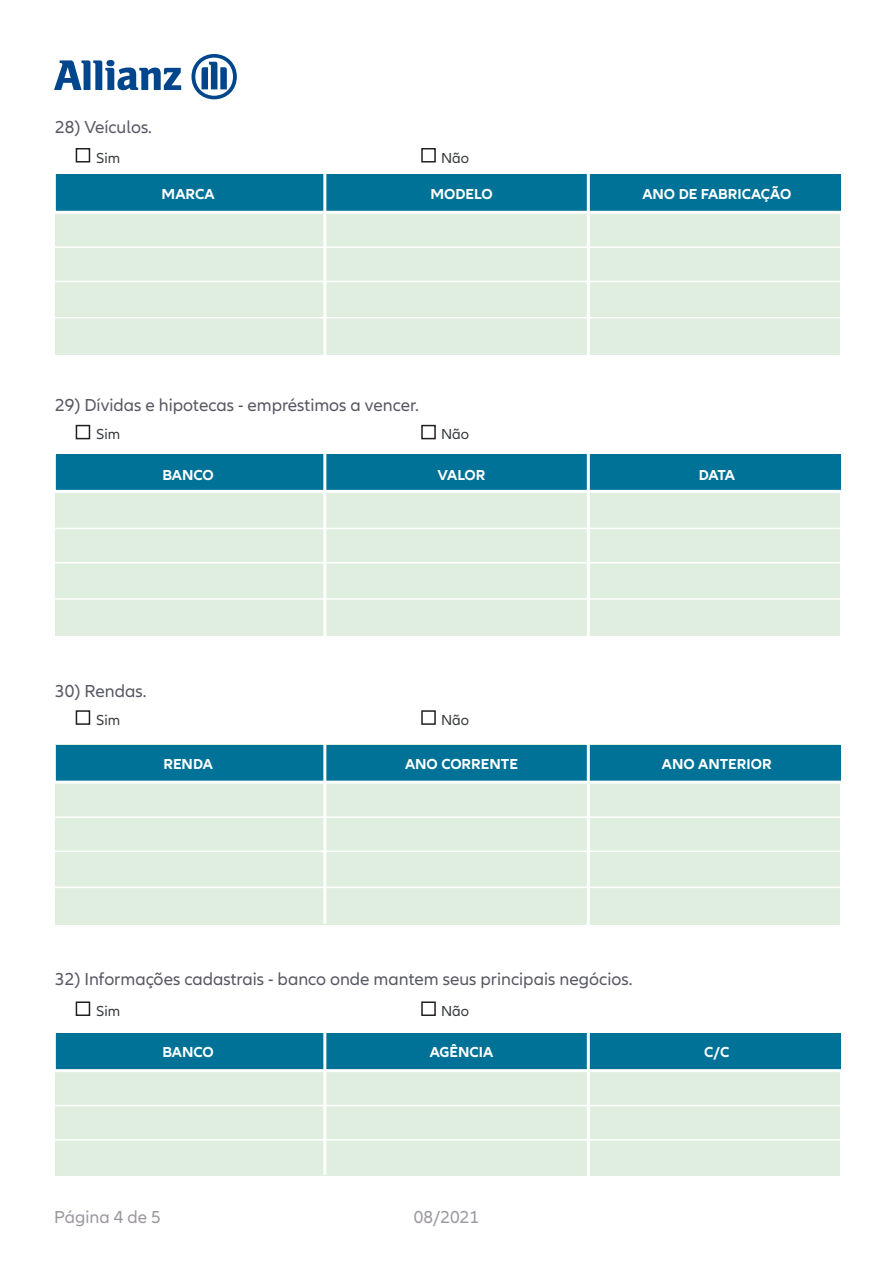
<style>
.page{position:relative;width:893px;height:1263px;background:#fff}
.page>*{position:absolute;margin:0;border:0;box-sizing:border-box;transform-origin:0 0}
.t1{font:18px "Allianz Neo";color:#575863}
.t2{font:18px "Allianz Neo";color:#9c979f}
.t3{font:18px "Allianz Neo";color:#9d98a0}
.t4{font:700 15px "Allianz Neo";color:#fff}
.t5{font:15px "Allianz Neo";color:#383b3d}
</style>
<div class="page">
<svg style="left:54px;top:60px;width:127px;height:30px"></svg>
<svg style="left:191px;top:54px;width:46px;height:45px"></svg>
<div style="left:56px;top:1033px;width:784px;height:143px;background:#dfeede"></div>
<div style="left:56px;top:1033px;width:784px;height:36px;background:#007297"></div>
<div style="left:56px;top:744px;width:784px;height:181px;background:#dfeede"></div>
<div style="left:56px;top:745px;width:784px;height:36px;background:#007297"></div>
<div style="left:56px;top:456px;width:784px;height:180px;background:#dfeede"></div>
<div style="left:56px;top:454px;width:784px;height:36px;background:#007297"></div>
<div style="left:56px;top:174px;width:784px;height:181px;background:#dfeede"></div>
<div style="left:56px;top:174px;width:784px;height:37px;background:#007297"></div>
<div style="left:76px;top:1001px;width:14px;height:15px;border:2px solid #231f20"></div>
<div style="left:421px;top:1001px;width:15px;height:15px;border:2px solid #231f20"></div>
<div style="left:76px;top:148px;width:14px;height:15px;border:2px solid #231f20"></div>
<div style="left:421px;top:148px;width:15px;height:15px;border:2px solid #231f20"></div>
<hr style="left:49px;top:211px;width:797px;height:3px;background:#fff">
<hr style="left:49px;top:246px;width:797px;height:2px;background:#fff">
<hr style="left:49px;top:281px;width:797px;height:1px;background:#fff">
<hr style="left:49px;top:317px;width:797px;height:1px;background:#fff">
<hr style="left:587px;top:167px;width:3px;height:201px;background:#fff">
<hr style="left:323px;top:166px;width:3px;height:200px;background:#fff">
<div style="left:76px;top:425px;width:14px;height:14px;border:2px solid #231f20"></div>
<div style="left:421px;top:425px;width:15px;height:14px;border:2px solid #231f20"></div>
<hr style="left:49px;top:490px;width:797px;height:3px;background:#fff">
<hr style="left:49px;top:528px;width:797px;height:1px;background:#fff">
<hr style="left:49px;top:562px;width:797px;height:1px;background:#fff">
<hr style="left:49px;top:598px;width:797px;height:2px;background:#fff">
<hr style="left:587px;top:448px;width:3px;height:201px;background:#fff">
<hr style="left:323px;top:447px;width:3px;height:201px;background:#fff">
<div style="left:76px;top:710px;width:14px;height:15px;border:2px solid #231f20"></div>
<div style="left:421px;top:710px;width:15px;height:15px;border:2px solid #231f20"></div>
<hr style="left:49px;top:781px;width:797px;height:3px;background:#fff">
<hr style="left:49px;top:816px;width:797px;height:2px;background:#fff">
<hr style="left:49px;top:850px;width:797px;height:2px;background:#fff">
<hr style="left:49px;top:887px;width:797px;height:1px;background:#fff">
<hr style="left:587px;top:737px;width:3px;height:188px;background:#fff">
<hr style="left:323px;top:736px;width:3px;height:188px;background:#fff">
<hr style="left:49px;top:1069px;width:797px;height:3px;background:#fff">
<hr style="left:49px;top:1105px;width:797px;height:1px;background:#fff">
<hr style="left:49px;top:1139px;width:797px;height:1px;background:#fff">
<hr style="left:587px;top:1025px;width:3px;height:151px;background:#fff">
<hr style="left:323px;top:1024px;width:3px;height:151px;background:#fff">
<p class="t1" style="left:55px;top:117px;width:98px">28) Veículos.</p>
<p class="t5" style="left:96px;top:149px;width:25px">Sim</p>
<p class="t5" style="left:441px;top:149px;width:30px">Não</p>
<p class="t4" style="left:162px;top:185px;width:55px">MARCA</p>
<p class="t4" style="left:430px;top:185px;width:64px">MODELO</p>
<p class="t4" style="left:642px;top:185px;width:150px">ANO DE FABRICAÇÃO</p>
<p class="t1" style="left:55px;top:395px;width:365px">29) Dívidas e hipotecas - empréstimos a vencer.</p>
<p class="t5" style="left:96px;top:426px;width:25px">Sim</p>
<p class="t5" style="left:441px;top:426px;width:30px">Não</p>
<p class="t4" style="left:162px;top:466px;width:53px">BANCO</p>
<p class="t4" style="left:438px;top:466px;width:50px">VALOR</p>
<p class="t4" style="left:699px;top:466px;width:38px">DATA</p>
<p class="t1" style="left:55px;top:681px;width:93px">30) Rendas.</p>
<p class="t5" style="left:96px;top:711px;width:25px">Sim</p>
<p class="t5" style="left:441px;top:711px;width:30px">Não</p>
<p class="t4" style="left:163px;top:755px;width:51px">RENDA</p>
<p class="t4" style="left:405px;top:755px;width:115px">ANO CORRENTE</p>
<p class="t4" style="left:662px;top:755px;width:111px">ANO ANTERIOR</p>
<p class="t1" style="left:55px;top:969px;width:579px">32) Informações cadastrais - banco onde mantem seus principais negócios.</p>
<p class="t5" style="left:96px;top:1002px;width:25px">Sim</p>
<p class="t5" style="left:441px;top:1002px;width:30px">Não</p>
<p class="t4" style="left:162px;top:1043px;width:53px">BANCO</p>
<p class="t4" style="left:430px;top:1043px;width:65px">AGÊNCIA</p>
<p class="t4" style="left:704px;top:1043px;width:27px">C/C</p>
<p class="t2" style="left:54px;top:1206px;width:108px">Página 4 de 5</p>
<p class="t3" style="left:414px;top:1206px;width:67px">08/2021</p>
</div>
